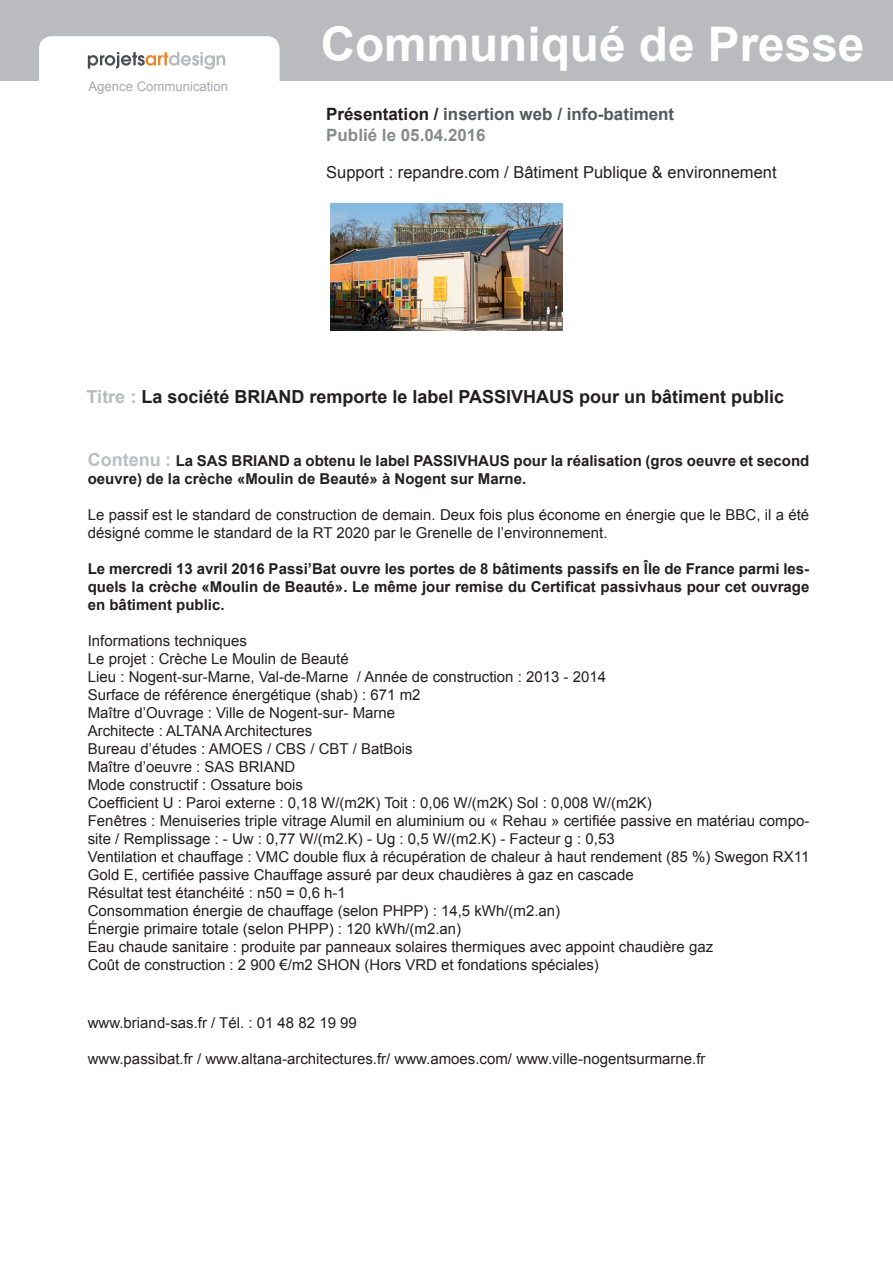
<style>
.page{position:relative;width:893px;height:1263px;background:#fff}
.page>*{position:absolute;margin:0;border:0;box-sizing:border-box;transform-origin:0 0}
.t1{font:700 47.7px "Arial";color:#fff}
.t2{font:700 18px "Arial";color:#231f20}
.t3{font:700 16.95px/20.4px "Arial";color:#57585a}
.t4{font:16.5px "Arial";color:#231f20}
.t5{font:15px/18px "Arial";color:#231f20}
.t6{font:700 15px/18px "Arial";color:#231f20}
.t7{font:13.2px "Arial";color:#a8a9ad}
.s1{color:#231f20}
.s2{color:#87898c}
.s3{color:#babbbe}
.s4{font-size:18px;color:#bcbdc0}
</style>
<div class="page">
<div style="left:0;top:0;width:893px;height:81px;background:#babbbe"></div>
<div style="left:39px;top:36px;width:241px;height:69px;background:#fff;border-radius:13px"></div>
<svg style="left:88px;top:52px;width:137px;height:17px"></svg>
<img style="left:331px;top:203px;width:231px;height:127px">
<p class="t7" style="left:88px;top:78px;width:141px">Agence Communication</p>
<h1 class="t1" style="left:321px;top:13px;width:545px">Communiqué de Presse</h1>
<p class="t3" style="left:326px;top:105px;width:349px"><span class="s1">Présentation /</span> insertion web / info-batiment<br><span class="s2">Publié le 05.04.2016</span></p>
<p class="t4" style="left:326px;top:161px;width:452px">Support : repandre.com / Bâtiment Publique &amp; environnement</p>
<p class="t2" style="left:87px;top:385px;width:699px"><span class="s3">Titre :</span> La société BRIAND remporte le label PASSIVHAUS pour un bâtiment public</p>
<p class="t6" style="left:88px;top:452px;width:723px"><span class="s4">Contenu :</span> La SAS BRIAND a obtenu le label PASSIVHAUS pour la réalisation (gros oeuvre et second oeuvre) de la crèche «Moulin de Beauté» à Nogent sur Marne.</p>
<p class="t5" style="left:88px;top:506px;width:723px">Le passif est le standard de construction de demain. Deux fois plus économe en énergie que le BBC, il a été désigné comme le standard de la RT 2020 par le Grenelle de l’environnement.</p>
<p class="t6" style="left:88px;top:560px;width:723px;text-align:justify">Le mercredi 13 avril 2016 Passi’Bat ouvre les portes de 8 bâtiments passifs en Île de France parmi les&shy;quels la crèche «Moulin de Beauté». Le même jour remise du Certificat passivhaus pour cet ouvrage en bâtiment public.</p>
<p class="t5" style="left:88px;top:632px;width:723px">Informations techniques<br>Le projet : Crèche Le Moulin de Beauté<br>Lieu : Nogent-sur-Marne, Val-de-Marne / Année de construction : 2013 - 2014<br>Surface de référence énergétique (shab) : 671 m2<br>Maître d’Ouvrage : Ville de Nogent-sur- Marne<br>Architecte : ALTANA Architectures<br>Bureau d’études : AMOES / CBS / CBT / BatBois<br>Maître d’oeuvre : SAS BRIAND<br>Mode constructif : Ossature bois<br>Coefficient U : Paroi externe : 0,18 W/(m2K) Toit : 0,06 W/(m2K) Sol : 0,008 W/(m2K)<br>Fenêtres : Menuiseries triple vitrage Alumil en aluminium ou « Rehau » certifiée passive en matériau compo&shy;site / Remplissage : - Uw : 0,77 W/(m2.K) - Ug : 0,5 W/(m2.K) - Facteur g : 0,53<br>Ventilation et chauffage : VMC double flux à récupération de chaleur à haut rendement (85 %) Swegon RX11<br>Gold E, certifiée passive Chauffage assuré par deux chaudières à gaz en cascade<br>Résultat test étanchéité : n50 = 0,6 h-1<br>Consommation énergie de chauffage (selon PHPP) : 14,5 kWh/(m2.an)<br>Énergie primaire totale (selon PHPP) : 120 kWh/(m2.an)<br>Eau chaude sanitaire : produite par panneaux solaires thermiques avec appoint chaudière gaz<br>Coût de construction : 2 900 €/m2 SHON (Hors VRD et fondations spéciales)</p>
<p class="t5" style="left:88px;top:1013px;width:271px">www.briand-sas.fr / Tél. : 01 48 82 19 99</p>
<p class="t5" style="left:88px;top:1049px;width:619px">www.passibat.fr / www.altana-architectures.fr/ www.amoes.com/ www.ville-nogentsurmarne.fr</p>
</div>
